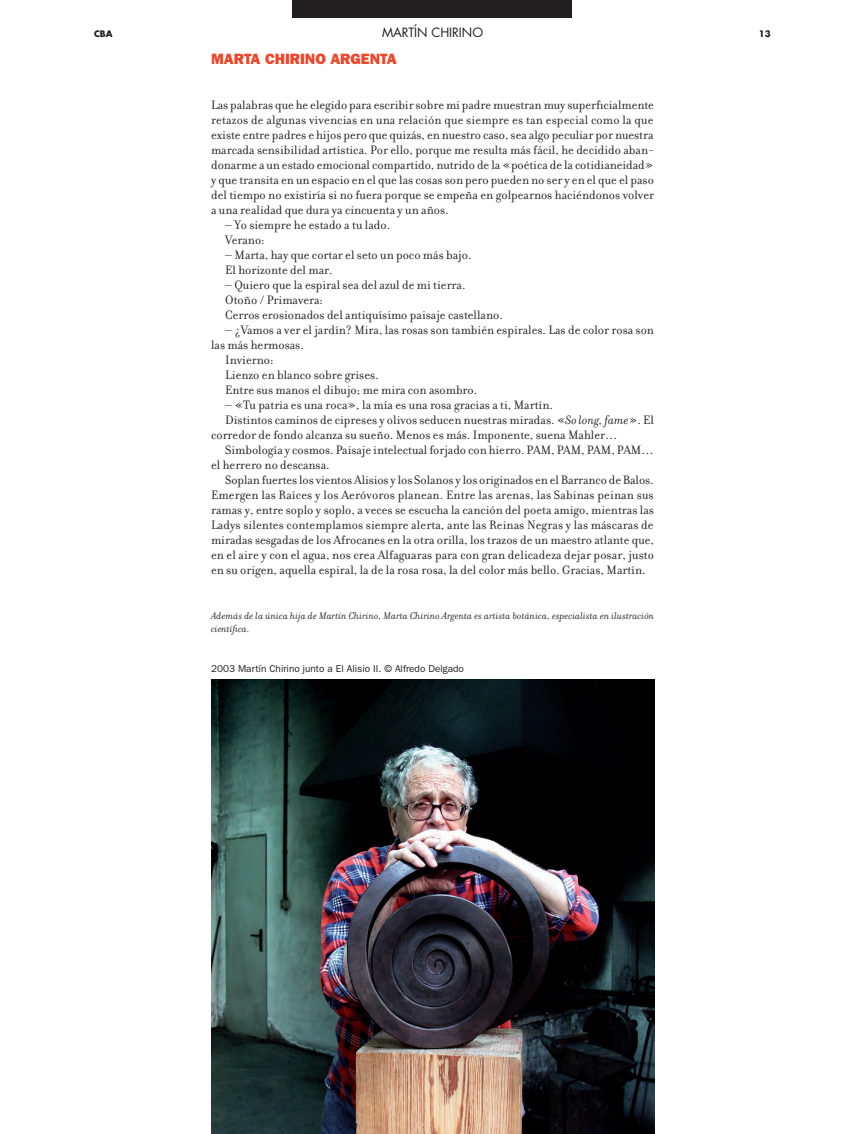
<style>
.page{position:relative;width:850px;height:1134px;background:#fff}
.page>*{position:absolute;margin:0;border:0;box-sizing:border-box;transform-origin:0 0}
.t1{font:15px "ITC Franklin Gothic Std Hvy";color:#ed472b}
.t2{font:13.12px/15px "Filosofia";color:#231f20}
.t3{font:12.5px "Futura";color:#231f20}
.t4{font:italic 10.62px/12.5px "Filosofia";letter-spacing:.005em;color:#231f20}
.t5{font:10px "ITC Franklin Gothic Std";color:#231f20}
.t6{font:700 8.75px "Futura";color:#231f20}
.s1{font-style:italic}
</style>
<div class="page">
<div style="left:292px;top:0;width:280px;height:18px;background:#231f20"></div>
<img style="left:211px;top:679px;width:443px;height:455px">
<p class="t6" style="left:94px;top:28px;width:20px">CBA</p>
<p class="t3" style="left:382px;top:24px;width:103px">MARTÍN CHIRINO</p>
<p class="t6" style="left:759px;top:28px;width:13px">13</p>
<p class="t1" style="left:211px;top:50px;width:187px">MARTA CHIRINO ARGENTA</p>
<p class="t2" style="left:211px;top:98px;width:444px;text-align:justify">Las palabras que he elegido para escribir sobre mi padre muestran muy superficialmente retazos de algunas vivencias en una relación que siempre es tan especial como la que existe entre padres e hijos pero que quizás, en nuestro caso, sea algo peculiar por nuestra marcada sensibilidad artística. Por ello, porque me resulta más fácil, he decidido aban&shy;donarme a un estado emocional compartido, nutrido de la «poética de la cotidianeidad» y que transita en un espacio en el que las cosas son pero pueden no ser y en el que el paso del tiempo no existiría si no fuera porque se empeña en golpearnos haciéndonos volver a una realidad que dura ya cincuenta y un años.</p>
<p class="t2" style="left:225px;top:218px;width:166px">– Yo siempre he estado a tu lado.<br>Verano:</p>
<p class="t2" style="left:225px;top:248px;width:248px">– Marta, hay que cortar el seto un poco más bajo.<br>El horizonte del mar.</p>
<p class="t2" style="left:225px;top:278px;width:279px">– Quiero que la espiral sea del azul de mi tierra.<br>Otoño / Primavera:<br>Cerros erosionados del antiquísimo paisaje castellano.</p>
<p class="t2" style="left:225px;top:323px;width:430px">– ¿Vamos a ver el jardín? Mira, las rosas son también espirales. Las de color rosa son</p>
<p class="t2" style="left:211px;top:338px;width:94px">las más hermosas.</p>
<p class="t2" style="left:225px;top:353px;width:50px">Invierno:</p>
<p class="t2" style="left:225px;top:368px;width:155px">Lienzo en blanco sobre grises.</p>
<p class="t2" style="left:225px;top:383px;width:254px">Entre sus manos el dibujo; me mira con asombro.</p>
<p class="t2" style="left:225px;top:398px;width:329px">– «Tu patria es una roca», la mía es una rosa gracias a ti, Martín.</p>
<p class="t2" style="left:225px;top:413px;width:430px">Distintos caminos de cipreses y olivos seducen nuestras miradas. «<span class="s1">So long, fame</span>». El</p>
<p class="t2" style="left:211px;top:428px;width:408px">corredor de fondo alcanza su sueño. Menos es más. Imponente, suena Mahler…</p>
<p class="t2" style="left:225px;top:443px;width:430px">Simbología y cosmos. Paisaje intelectual forjado con hierro. PAM, PAM, PAM, PAM…</p>
<p class="t2" style="left:211px;top:458px;width:120px">el herrero no descansa.</p>
<p class="t2" style="left:225px;top:473px;width:430px">Soplan fuertes los vientos Alisios y los Solanos y los originados en el Barranco de Balos.</p>
<p class="t2" style="left:211px;top:488px;width:444px">Emergen las Raíces y los Aeróvoros planean. Entre las arenas, las Sabinas peinan sus</p>
<p class="t2" style="left:211px;top:503px;width:444px">ramas y, entre soplo y soplo, a veces se escucha la canción del poeta amigo, mientras las</p>
<p class="t2" style="left:211px;top:518px;width:444px">Ladys silentes contemplamos siempre alerta, ante las Reinas Negras y las máscaras de</p>
<p class="t2" style="left:211px;top:533px;width:444px">miradas sesgadas de los Afrocanes en la otra orilla, los trazos de un maestro atlante que,</p>
<p class="t2" style="left:211px;top:548px;width:444px">en el aire y con el agua, nos crea Alfaguaras para con gran delicadeza dejar posar, justo</p>
<p class="t2" style="left:211px;top:563px;width:436px">en su origen, aquella espiral, la de la rosa rosa, la del color más bello. Gracias, Martín.</p>
<p class="t4" style="left:211px;top:610px;width:445px">Además de la única hija de Martín Chirino, Marta Chirino Argenta es artista botánica, especialista en ilustración científica.</p>
<p class="t5" style="left:211px;top:662px;width:254px">2003 Martín Chirino junto a El Alisio II. © Alfredo Delgado</p>
</div>
